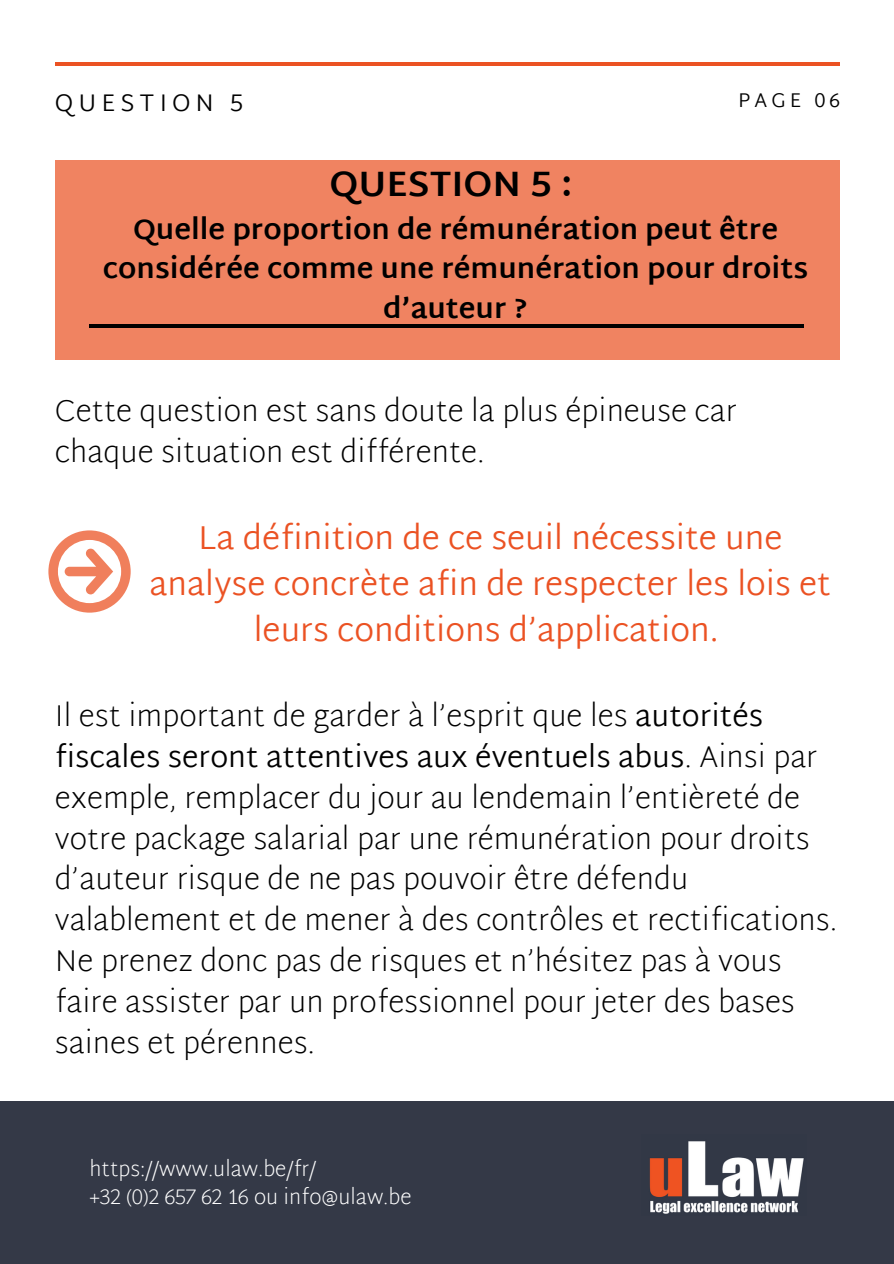
<style>
.page{position:relative;width:894px;height:1264px;background:#fff}
.page>*{position:absolute;margin:0;border:0;box-sizing:border-box;transform-origin:0 0}
.t1{font:700 36px "Martel Sans";color:#000}
.t2{font:300 33px/46.2px "Martel Sans";color:#eb5223;text-align:center}
.t3{font:200 30px/41px "Martel Sans";color:#000}
.t4{font:700 28.5px/39.5px "Martel Sans";color:#000;text-align:center}
.t5{font:300 24px "Martel Sans";letter-spacing:.21em;color:#000}
.t6{font:200 21px/28.2px "Martel Sans";color:#fff}
.t7{font:300 19.8px "Martel Sans";letter-spacing:.21em;color:#000}
.s1{font-weight:300}
</style>
<div class="page">
<div style="left:0;top:1100px;width:893px;height:163px;background:#343947"></div>
<hr style="left:55px;top:62px;width:784px;height:4px;background:#eb5223">
<div style="left:55px;top:161px;width:784px;height:198px;background:#f08361"></div>
<hr style="left:89px;top:324px;width:714px;height:4px;background:#000">
<img style="left:649px;top:1141px;width:155px;height:73px">
<svg style="left:48px;top:530px;width:83px;height:82px"></svg>
<p class="t5" style="left:55px;top:89px;width:189px">QUESTION 5</p>
<p class="t7" style="left:738px;top:89px;width:103px">PAGE 06</p>
<p class="t1" style="left:329px;top:163px;width:244px">QUESTION 5 :</p>
<p class="t4" style="left:103px;top:209px;width:706px">Quelle proportion de rémunération peut être considérée comme une rémunération pour droits d’auteur ?</p>
<p class="t3" style="left:55px;top:390px;width:683px">Cette question est sans doute la plus épineuse car chaque situation est différente.</p>
<p class="t2" style="left:149px;top:514px;width:682px">La définition de ce seuil nécessite une analyse concrète afin de respecter les lois et leurs conditions d’application.</p>
<p class="t3" style="left:55px;top:695px;width:783px">Il est important de garder à l’esprit que les <span class="s1">autorités fiscales seront attentives aux éventuels abus</span>. Ainsi par exemple, remplacer du jour au lendemain l’entièreté de votre package salarial par une rémunération pour droits d’auteur risque de ne pas pouvoir être défendu valablement et de mener à des contrôles et rectifications.<br>Ne prenez donc pas de risques et n’hésitez pas à vous faire assister par un professionnel pour jeter des bases saines et pérennes.</p>
<p class="t6" style="left:89px;top:1154px;width:323px">https://www.ulaw.be/fr/<br>+32 (0)2 657 62 16 ou info@ulaw.be</p>
</div>
